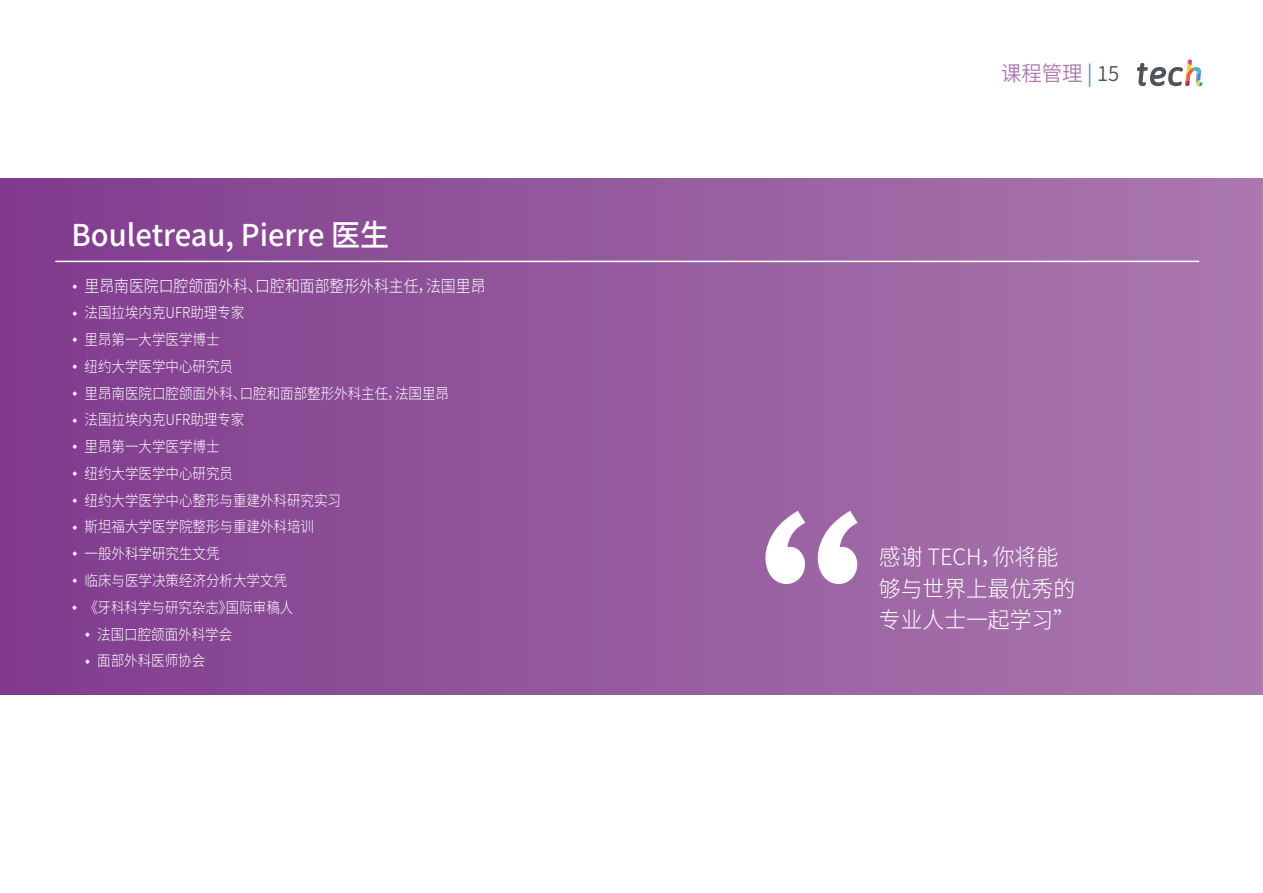
<style>
.page{position:relative;width:1263px;height:893px;background:#fff}
.page>*{position:absolute;margin:0;border:0;box-sizing:border-box;transform-origin:0 0}
.t1{font:500 30px "Source Han Sans CN";color:#fff}
.t2{font:300 22.5px/31.5px "Source Han Sans CN";color:#fff}
.t3{font:21px "Source Han Sans CN";color:#ad79b0}
.t4{font:300 16.5px "Source Han Sans CN";color:#fff;scale:.9 1}
.t5{font:300 15px "Source Han Sans CN";color:#fff;scale:.9 1}
.s1{color:#4089c5}
.s2{color:#52555b}
</style>
<div class="page">
<div style="left:0;top:179px;width:1263px;height:515px;background:linear-gradient(to right,#803c8e,#ab79af)"></div>
<svg style="left:765px;top:511px;width:92px;height:73px"></svg>
<hr style="left:55px;top:261px;width:1144px;height:1px;background:#fff">
<svg style="left:1137px;top:60px;width:65px;height:27px"></svg>
<svg style="left:73px;top:284px;width:4px;height:5px"></svg>
<svg style="left:73px;top:311px;width:4px;height:5px"></svg>
<svg style="left:73px;top:338px;width:4px;height:5px"></svg>
<svg style="left:73px;top:364px;width:4px;height:5px"></svg>
<svg style="left:73px;top:391px;width:4px;height:5px"></svg>
<svg style="left:73px;top:418px;width:4px;height:5px"></svg>
<svg style="left:73px;top:445px;width:4px;height:5px"></svg>
<svg style="left:73px;top:471px;width:4px;height:5px"></svg>
<svg style="left:73px;top:498px;width:4px;height:5px"></svg>
<svg style="left:73px;top:525px;width:4px;height:5px"></svg>
<svg style="left:73px;top:552px;width:4px;height:5px"></svg>
<svg style="left:73px;top:578px;width:4px;height:5px"></svg>
<svg style="left:73px;top:605px;width:4px;height:5px"></svg>
<svg style="left:85px;top:632px;width:5px;height:5px"></svg>
<svg style="left:85px;top:659px;width:5px;height:5px"></svg>
<h1 class="t1" style="left:71px;top:218px;width:319px">Bouletreau, Pierre 医生</h1>
<p class="t4" style="left:85px;top:276px;width:447px">里昂南医院口腔颌面外科、口腔和面部整形外科主任，法国里昂</p>
<p class="t5" style="left:85px;top:304px;width:179px">法国拉埃内克UFR助理专家</p>
<p class="t5" style="left:85px;top:331px;width:151px">里昂第一大学医学博士</p>
<p class="t5" style="left:85px;top:358px;width:166px">纽约大学医学中心研究员</p>
<p class="t5" style="left:85px;top:385px;width:406px">里昂南医院口腔颌面外科、口腔和面部整形外科主任，法国里昂</p>
<p class="t5" style="left:85px;top:411px;width:179px">法国拉埃内克UFR助理专家</p>
<p class="t5" style="left:85px;top:438px;width:151px">里昂第一大学医学博士</p>
<p class="t5" style="left:85px;top:465px;width:166px">纽约大学医学中心研究员</p>
<p class="t5" style="left:85px;top:492px;width:286px">纽约大学医学中心整形与重建外科研究实习</p>
<p class="t5" style="left:85px;top:518px;width:256px">斯坦福大学医学院整形与重建外科培训</p>
<p class="t5" style="left:85px;top:545px;width:151px">一般外科学研究生文凭</p>
<p class="t5" style="left:85px;top:572px;width:226px">临床与医学决策经济分析大学文凭</p>
<p class="t5" style="left:84px;top:599px;width:234px">《牙科科学与研究杂志》国际审稿人</p>
<p class="t5" style="left:97px;top:626px;width:151px">法国口腔颌面外科学会</p>
<p class="t5" style="left:97px;top:652px;width:121px">面部外科医师协会</p>
<h3 class="t3" style="left:1001px;top:62px;width:120px">课程管理 <span class="s1">|</span> <span class="s2">15</span></h3>
<h2 class="t2" style="left:879px;top:542px;width:198px">感谢 TECH，你将能够与世界上最优秀的专业人士一起学习”</h2>
</div>
